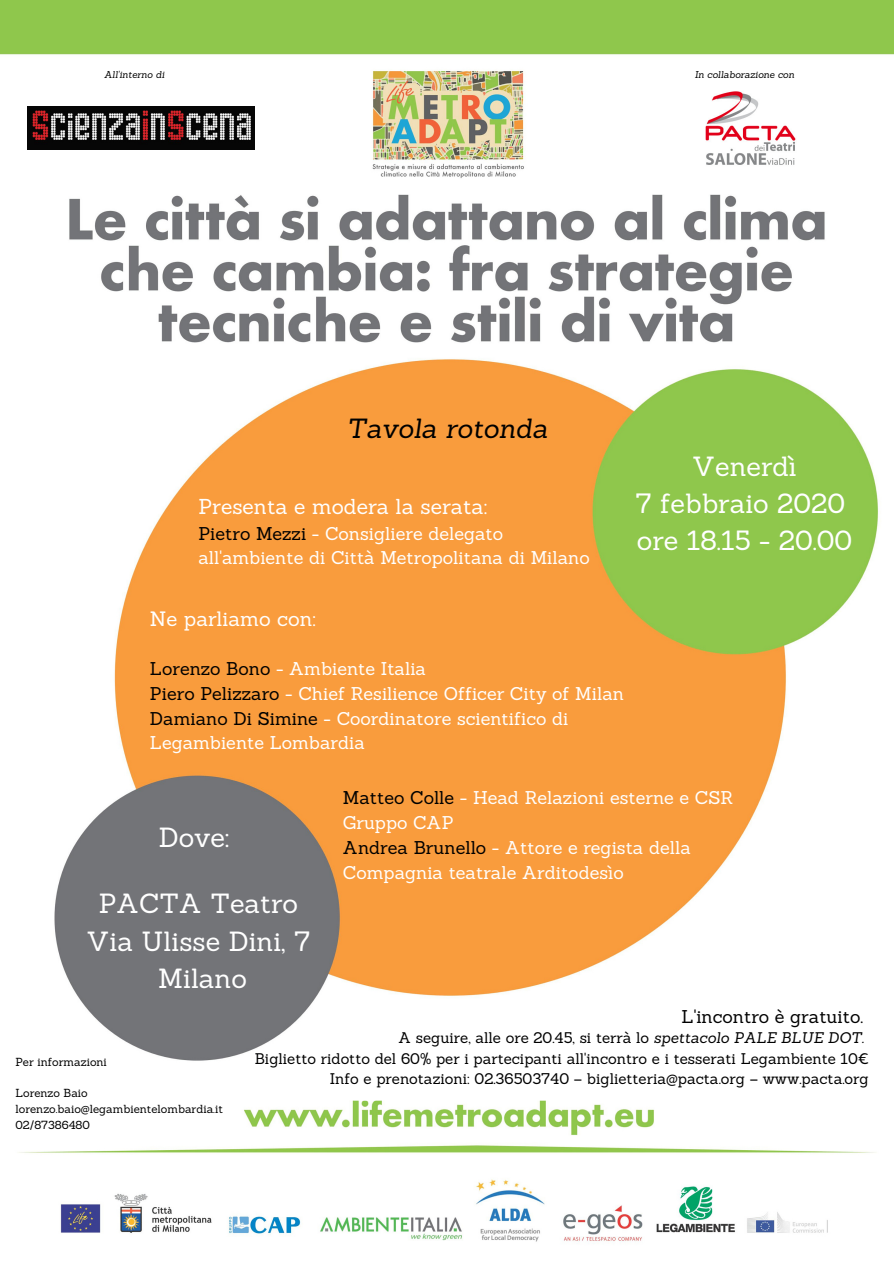
<style>
.page{position:relative;width:894px;height:1264px;background:#fff}
.page>*{position:absolute;margin:0;border:0;box-sizing:border-box;transform-origin:0 0}
.t1{font:27px/37.2px "Sanchez";color:#fff;text-align:center}
.t2{font:italic 27px "Sanchez";color:#000}
.t3{font:21px "Sanchez";color:#fff}
.t4{font:20.25px "Sanchez";color:#fff}
.t5{font:18px/24.6px "Sanchez";color:#fff}
.t6{font:18px "Sanchez";color:#000}
.t7{font:15px "Sanchez";color:#000}
.t8{font:11.4px/15.8px "Sanchez";color:#000}
.t9{font:italic 9.6px "Sanchez";color:#000}
.s1{color:#000}
.s2{font-style:italic}
</style>
<div class="page">
<img style="left:0;top:0;width:893px;height:1242px">
<div style="left:335px;top:998px;width:533px;height:102px;background:#fff;border-radius:19px"></div>
<img style="left:702px;top:89px;width:95px;height:78px">
<img style="left:27px;top:107px;width:228px;height:43px">
<p class="t9" style="left:104px;top:68px;width:62px">All'interno di</p>
<p class="t9" style="left:694px;top:68px;width:101px">In collaborazione con</p>
<h1 class="t2" style="left:346px;top:410px;width:203px">Tavola rotonda</h1>
<p class="t3" style="left:198px;top:493px;width:290px">Presenta e modera la serata:</p>
<p class="t5" style="left:198px;top:521px;width:393px"><span class="s1">Pietro Mezzi</span> - Consigliere delegato all'ambiente di Città Metropolitana di Milano</p>
<h1 class="t1" style="left:635px;top:447px;width:218px">Venerdì<br>7 febbraio 2020 ore 18.15 - 20.00</h1>
<p class="t4" style="left:150px;top:606px;width:167px">Ne parliamo con:</p>
<p class="t5" style="left:150px;top:656px;width:475px"><span class="s1">Lorenzo Bono</span> - Ambiente Italia<br><span class="s1">Piero Pelizzaro</span> - Chief Resilience Officer City of Milan <span class="s1">Damiano Di Simine</span> - Coordinatore scientifico di Legambiente Lombardia</p>
<h1 class="t1" style="left:159px;top:818px;width:72px">Dove:</h1>
<h1 class="t1" style="left:86px;top:884px;width:225px">PACTA Teatro<br>Via Ulisse Dini, 7<br>Milano</h1>
<p class="t5" style="left:343px;top:785px;width:392px"><span class="s1">Matteo Colle</span> - Head Relazioni esterne e CSR<br>Gruppo CAP<br><span class="s1">Andrea Brunello</span> - Attore e regista della<br>Compagnia teatrale Arditodesìo</p>
<p class="t8" style="left:16px;top:1053px;width:93px">Per informazioni</p>
<p class="t8" style="left:16px;top:1085px;width:209px">Lorenzo Baio lorenzo.baio@legambientelombardia.it<br>02/87386480</p>
<p class="t6" style="left:681px;top:1004px;width:183px">L'incontro è gratuito.</p>
<p class="t7" style="left:398px;top:1028px;width:467px">A seguire, alle ore 20.45, si terrà lo <span class="s2">spettacolo PALE BLUE DOT.</span></p>
<p class="t7" style="left:254px;top:1048px;width:615px">Biglietto ridotto del 60% per i partecipanti all'incontro e i tesserati Legambiente 10€</p>
<p class="t7" style="left:329px;top:1068px;width:540px">Info e prenotazioni: 02.36503740 – biglietteria@pacta.org – www.pacta.org</p>
</div>
